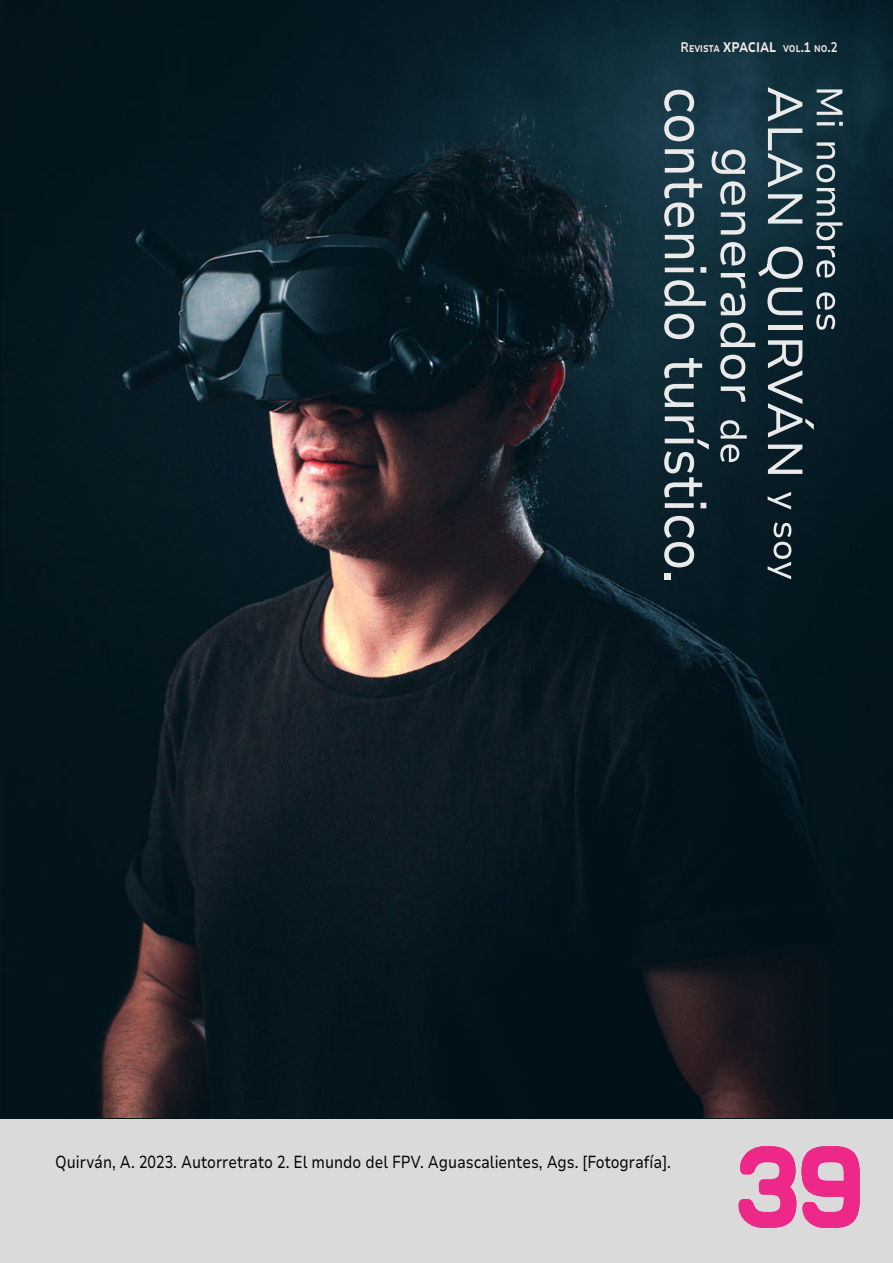
<style>
.page{position:relative;width:893px;height:1263px;background:#dadada}
.page>*{position:absolute;margin:0;border:0;box-sizing:border-box;transform-origin:0 0}
.t1{font:115.2px "Days One";color:#ed2889;scale:.75 1}
.t2{font:17.4px "Nunito Sans 7 pt";color:#000;scale:.82 1}
.t3{font:800 9.75px "Nunito Sans 7 pt";color:#eaeaea;scale:.82 1}
.s1{font-weight:700;font-size:13.95px}
.s2{font-size:13.95px}
</style>
<div class="page">
<img style="left:3px;top:0;width:890px;height:1117px">
<svg style="left:817px;top:89px;width:25px;height:26px"></svg>
<svg style="left:839px;top:122px;width:4px;height:4px"></svg>
<hr style="left:817px;top:122px;width:18px;height:3px;background:#eaeaea">
<svg style="left:816px;top:142px;width:19px;height:40px"></svg>
<svg style="left:817px;top:188px;width:18px;height:28px"></svg>
<svg style="left:816px;top:222px;width:26px;height:18px"></svg>
<svg style="left:816px;top:246px;width:19px;height:32px"></svg>
<svg style="left:816px;top:292px;width:19px;height:38px"></svg>
<svg style="left:768px;top:492px;width:23px;height:17px"></svg>
<svg style="left:768px;top:522px;width:23px;height:57px"></svg>
<svg style="left:711px;top:150px;width:34px;height:24px"></svg>
<svg style="left:720px;top:181px;width:25px;height:24px"></svg>
<svg style="left:721px;top:212px;width:24px;height:23px"></svg>
<svg style="left:720px;top:242px;width:25px;height:23px"></svg>
<svg style="left:720px;top:273px;width:25px;height:42px"></svg>
<svg style="left:720px;top:323px;width:35px;height:24px"></svg>
<svg style="left:720px;top:355px;width:25px;height:24px"></svg>
<svg style="left:721px;top:386px;width:24px;height:16px"></svg>
<svg style="left:720px;top:420px;width:27px;height:42px"></svg>
<svg style="left:664px;top:90px;width:30px;height:51px"></svg>
<svg style="left:664px;top:149px;width:38px;height:78px"></svg>
<svg style="left:665px;top:235px;width:29px;height:23px"></svg>
<svg style="left:665px;top:267px;width:41px;height:6px"></svg>
<svg style="left:664px;top:280px;width:42px;height:26px"></svg>
<svg style="left:664px;top:314px;width:30px;height:25px"></svg>
<svg style="left:664px;top:358px;width:38px;height:20px"></svg>
<svg style="left:664px;top:384px;width:30px;height:23px"></svg>
<svg style="left:665px;top:416px;width:29px;height:17px"></svg>
<svg style="left:664px;top:439px;width:45px;height:58px"></svg>
<svg style="left:665px;top:503px;width:41px;height:5px"></svg>
<svg style="left:664px;top:516px;width:30px;height:51px"></svg>
<svg style="left:665px;top:573px;width:6px;height:6px"></svg>
<svg style="left:768px;top:87px;width:34px;height:35px"></svg>
<svg style="left:768px;top:129px;width:34px;height:58px"></svg>
<svg style="left:768px;top:194px;width:34px;height:30px"></svg>
<svg style="left:758px;top:247px;width:45px;height:32px"></svg>
<svg style="left:767px;top:287px;width:35px;height:28px"></svg>
<div style="left:768px;top:325px;width:34px;height:5px;background:#eaeaea"></div>
<svg style="left:768px;top:340px;width:46px;height:98px"></svg>
<svg style="left:768px;top:445px;width:34px;height:29px"></svg>
<p class="t3" style="left:681px;top:42px;width:193px"><span class="s1">R</span>EVISTA <span class="s2">XPACIAL</span> VOL<span class="s1">.1</span> NO<span class="s1">.2</span></p>
<p class="t2" style="left:55px;top:1150px;width:752px">Quirván, A. 2023. Autorretrato 2. El mundo del FPV. Aguascalientes, Ags. [Fotografía].</p>
<h1 class="t1" style="left:736px;top:1112px;width:170px">39</h1>
</div>
